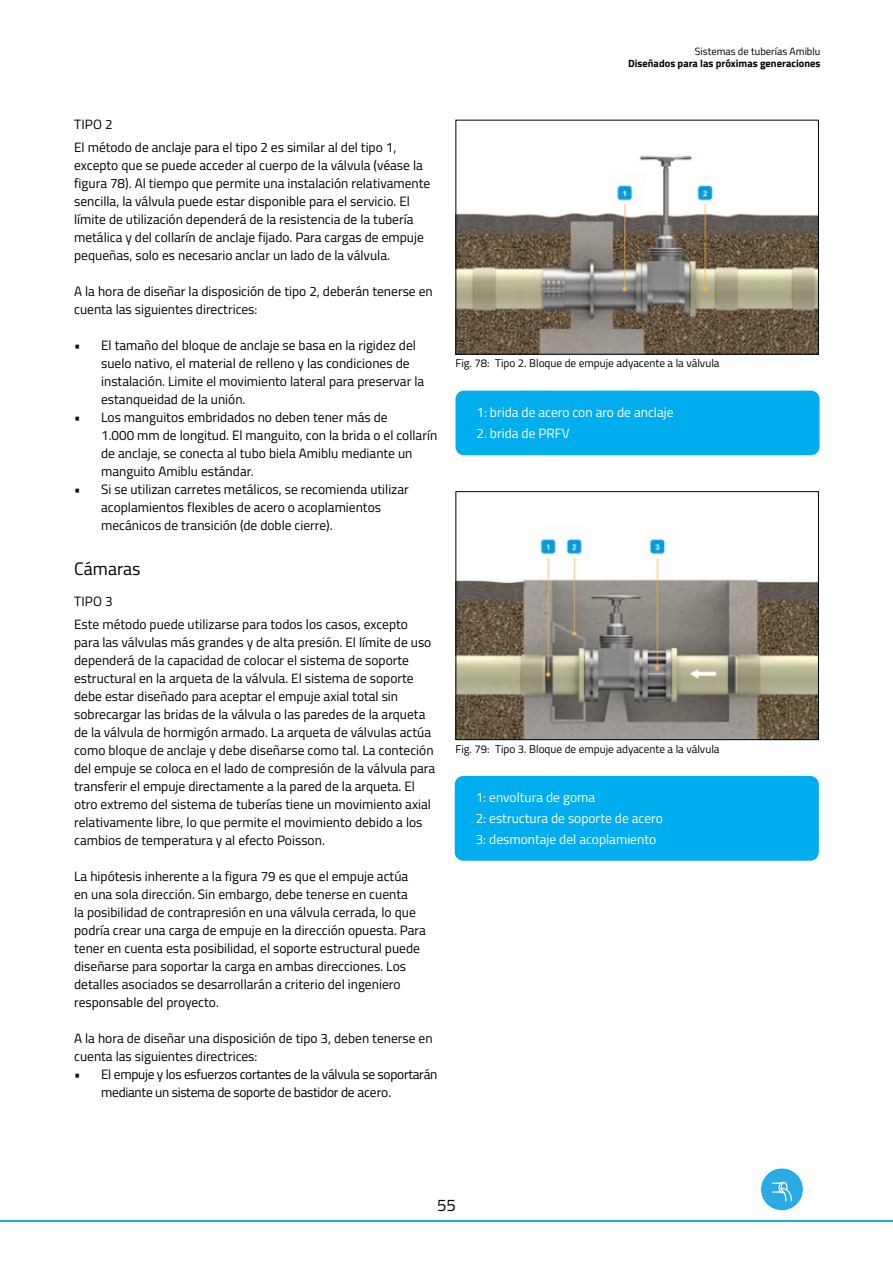
<style>
.page{position:relative;width:893px;height:1263px;background:#fff}
.page>*{position:absolute;margin:0;border:0;box-sizing:border-box;transform-origin:0 0}
._02_-_H2{font:18px "Titillium Web";color:#000}
.t1{font:16.8px "Titillium Web";color:#000}
._00_-_Body_Text{font:13.5px/18px "Titillium Web";color:#000}
._05_-_Notes_White{font:13.5px "Titillium Web";color:#fff}
._00_-_Body_Text-2{font:13.5px/18px "Titillium Web";letter-spacing:-.02em;color:#000}
._03_-_H3{font:13.5px "Titillium Web";letter-spacing:.01em;color:#000}
.t2{font:11.25px "Titillium Web";color:#000}
.t3{font:700 10.5px "Titillium Web";color:#000}
.t4{font:10.5px "Titillium Web";color:#000}
</style>
<div class="page">
<div style="left:455px;top:776px;width:364px;height:85px;background:#00aeef;border-radius:9px"></div>
<img style="left:457px;top:529px;width:360px;height:209px">
<div style="left:455px;top:491px;width:364px;height:249px;border:1px solid #000"></div>
<img style="left:457px;top:155px;width:360px;height:198px">
<div style="left:455px;top:120px;width:364px;height:235px;border:1px solid #000"></div>
<div style="left:455px;top:391px;width:365px;height:64px;background:#00aeef;border-radius:9px"></div>
<hr style="left:0;top:1220px;width:893px;height:2px;background:#00aeef">
<div style="left:761px;top:1169px;width:41px;height:41px;background:#2aace2;border:1px solid #00aeef;border-radius:50%"></div>
<svg style="left:772px;top:1181px;width:20px;height:21px"></svg>
<p class="_03_-_H3" style="left:74px;top:115px;width:40px">TIPO 2</p>
<p class="_00_-_Body_Text" style="left:74px;top:137px;width:358px">El método de anclaje para el tipo 2 es similar al del tipo 1, excepto que se puede acceder al cuerpo de la válvula (véase la figura 78). Al tiempo que permite una instalación relativamente sencilla, la válvula puede estar disponible para el servicio. El límite de utilización dependerá de la resistencia de la tubería metálica y del collarín de anclaje fijado. Para cargas de empuje pequeñas, solo es necesario anclar un lado de la válvula.</p>
<p class="_00_-_Body_Text" style="left:74px;top:281px;width:360px">A la hora de diseñar la disposición de tipo 2, deberán tenerse en cuenta las siguientes directrices:</p>
<p class="_00_-_Body_Text" style="left:101px;top:335px;width:325px;text-indent:-27px">• El tamaño del bloque de anclaje se basa en la rigidez del suelo nativo, el material de relleno y las condiciones de instalación. Limite el movimiento lateral para preservar la estanqueidad de la unión.</p>
<p class="_00_-_Body_Text" style="left:101px;top:407px;width:338px;text-indent:-27px">• Los manguitos embridados no deben tener más de<br>1.000 mm de longitud. El manguito, con la brida o el collarín de anclaje, se conecta al tubo biela Amiblu mediante un manguito Amiblu estándar.</p>
<p class="_00_-_Body_Text" style="left:101px;top:479px;width:309px;text-indent:-27px">• Si se utilizan carretes metálicos, se recomienda utilizar acoplamientos flexibles de acero o acoplamientos mecánicos de transición (de doble cierre).</p>
<p class="_02_-_H2" style="left:74px;top:555px;width:68px">Cámaras</p>
<p class="_03_-_H3" style="left:74px;top:592px;width:40px">TIPO 3</p>
<p class="_00_-_Body_Text" style="left:74px;top:614px;width:363px">Este método puede utilizarse para todos los casos, excepto para las válvulas más grandes y de alta presión. El límite de uso dependerá de la capacidad de colocar el sistema de soporte estructural en la arqueta de la válvula. El sistema de soporte debe estar diseñado para aceptar el empuje axial total sin sobrecargar las bridas de la válvula o las paredes de la arqueta de la válvula de hormigón armado. La arqueta de válvulas actúa como bloque de anclaje y debe diseñarse como tal. La conteción del empuje se coloca en el lado de compresión de la válvula para transferir el empuje directamente a la pared de la arqueta. El otro extremo del sistema de tuberías tiene un movimiento axial relativamente libre, lo que permite el movimiento debido a los cambios de temperatura y al efecto Poisson.</p>
<p class="_00_-_Body_Text" style="left:74px;top:866px;width:353px">La hipótesis inherente a la figura 79 es que el empuje actúa<br>en una sola dirección. Sin embargo, debe tenerse en cuenta<br>la posibilidad de contrapresión en una válvula cerrada, lo que podría crear una carga de empuje en la dirección opuesta. Para tener en cuenta esta posibilidad, el soporte estructural puede diseñarse para soportar la carga en ambas direcciones. Los detalles asociados se desarrollarán a criterio del ingeniero responsable del proyecto.</p>
<p class="_00_-_Body_Text" style="left:74px;top:1028px;width:360px">A la hora de diseñar una disposición de tipo 3, deben tenerse en cuenta las siguientes directrices:</p>
<p class="_00_-_Body_Text-2" style="left:101px;top:1064px;width:338px;text-indent:-27px">• El empuje y los esfuerzos cortantes de la válvula se soportarán mediante un sistema de soporte de bastidor de acero.</p>
<p class="t4" style="left:695px;top:44px;width:127px">Sistemas de tuberías Amiblu</p>
<p class="t3" style="left:628px;top:56px;width:194px">Diseñados para las próximas generaciones</p>
<p class="t2" style="left:455px;top:355px;width:266px">Fig. 78: Tipo 2. Bloque de empuje adyacente a la válvula</p>
<p class="_05_-_Notes_White" style="left:476px;top:402px;width:199px">1: brida de acero con aro de anclaje</p>
<p class="_05_-_Notes_White" style="left:476px;top:423px;width:95px">2. brida de PRFV</p>
<p class="t2" style="left:455px;top:740px;width:266px">Fig. 79: Tipo 3. Bloque de empuje adyacente a la válvula</p>
<p class="_05_-_Notes_White" style="left:476px;top:787px;width:121px">1: envoltura de goma</p>
<p class="_05_-_Notes_White" style="left:476px;top:808px;width:189px">2: estructura de soporte de acero</p>
<p class="_05_-_Notes_White" style="left:476px;top:829px;width:182px">3: desmontaje del acoplamiento</p>
<p class="t1" style="left:437px;top:1193px;width:20px">55</p>
</div>
